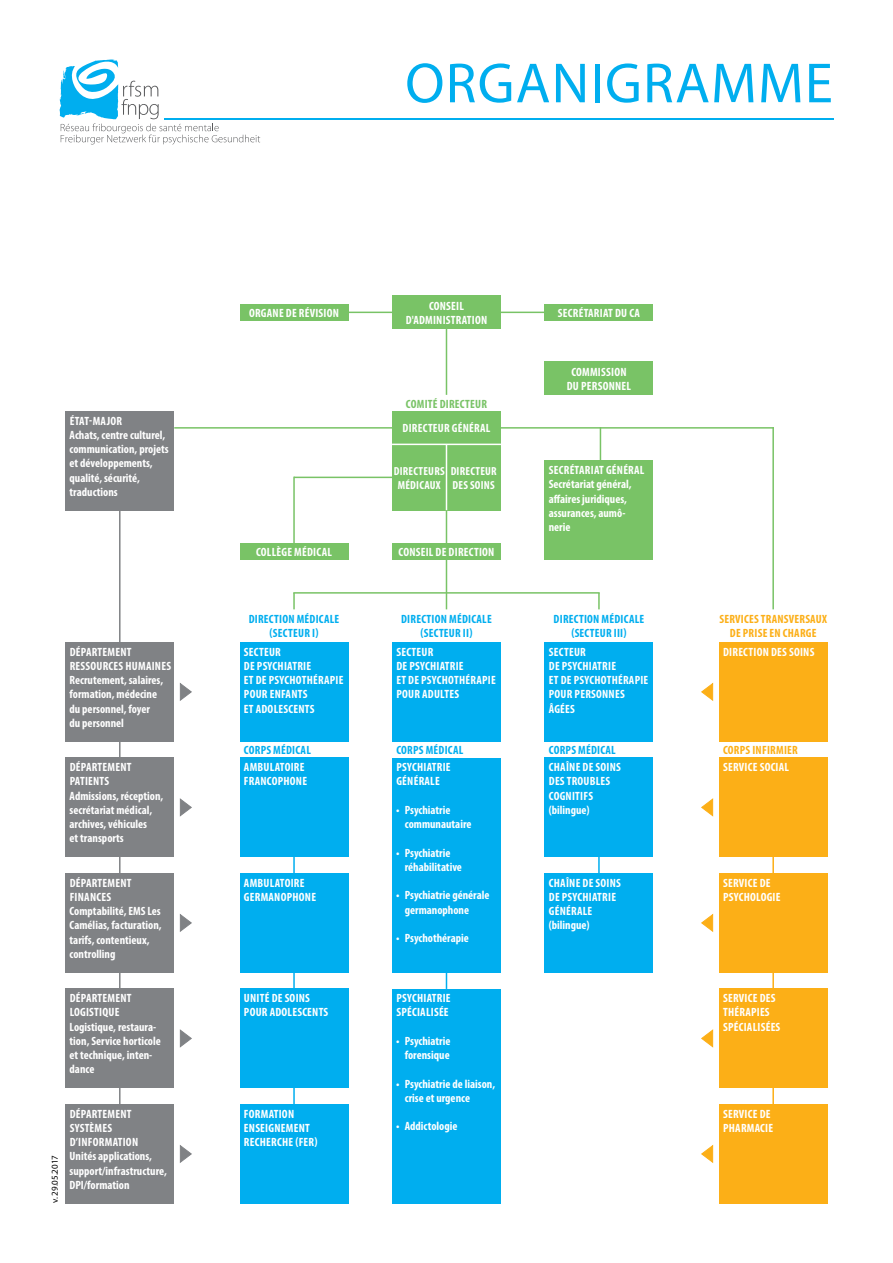
<style>
.page{position:relative;width:893px;height:1263px;background:#fff}
.page>*{position:absolute;margin:0;border:0;box-sizing:border-box;transform-origin:0 0}
.t1{font:57px "Myriad Pro";letter-spacing:.02em;color:#00aeef}
.t2{font:700 condensed 12px/14.2px "Myriad Pro";letter-spacing:.02em;color:#fff}
.t3{font:700 condensed 12px/14.2px "Myriad Pro";letter-spacing:.02em;color:#00aeef;text-align:center}
.t4{font:700 condensed 12px/14.2px "Myriad Pro";color:#fff}
.t5{font:700 condensed 12px/14.2px "Myriad Pro";letter-spacing:.02em;color:#fcaf17;text-align:center}
.t6{font:700 condensed 12px "Myriad Pro";letter-spacing:.02em;color:#79c366}
.t7{font:700 condensed 11.7px/14.2px "Myriad Pro";letter-spacing:.02em;color:#fff;text-align:center}
.t8{font:9px "Myriad Pro";color:#000}
</style>
<div class="page">
<hr style="left:164px;top:118px;width:669px;height:1px;background:#00aeef">
<svg style="left:60px;top:60px;width:200px;height:85px"></svg>
<hr style="left:293px;top:857px;width:2px;height:247px;background:#00aeef">
<hr style="left:174px;top:427px;width:600px;height:2px;background:#79c366">
<hr style="left:772px;top:857px;width:2px;height:247px;background:#fcaf17">
<hr style="left:119px;top:510px;width:2px;height:594px;background:#808285">
<hr style="left:446px;top:329px;width:1px;height:66px;background:#79c366">
<hr style="left:348px;top:312px;width:196px;height:1px;background:#79c366">
<div style="left:392px;top:411px;width:109px;height:99px;background:#79c366"></div>
<div style="left:65px;top:873px;width:109px;height:99px;background:#808285"></div>
<div style="left:719px;top:873px;width:109px;height:99px;background:#fcaf17"></div>
<div style="left:65px;top:642px;width:109px;height:99px;background:#808285"></div>
<div style="left:719px;top:642px;width:109px;height:99px;background:#fcaf17"></div>
<div style="left:65px;top:989px;width:109px;height:99px;background:#808285"></div>
<div style="left:719px;top:989px;width:109px;height:99px;background:#fcaf17"></div>
<div style="left:65px;top:758px;width:109px;height:99px;background:#808285"></div>
<div style="left:719px;top:758px;width:109px;height:99px;background:#fcaf17"></div>
<div style="left:65px;top:1104px;width:109px;height:99px;background:#808285"></div>
<div style="left:719px;top:1104px;width:109px;height:99px;background:#fcaf17"></div>
<div style="left:240px;top:642px;width:108px;height:99px;background:#00aeef"></div>
<div style="left:392px;top:642px;width:109px;height:99px;background:#00aeef"></div>
<div style="left:544px;top:642px;width:109px;height:99px;background:#00aeef"></div>
<div style="left:544px;top:461px;width:109px;height:99px;background:#79c366"></div>
<div style="left:65px;top:411px;width:109px;height:99px;background:#808285"></div>
<div style="left:392px;top:296px;width:109px;height:33px;background:#79c366"></div>
<div style="left:240px;top:304px;width:108px;height:16px;background:#79c366"></div>
<div style="left:544px;top:304px;width:109px;height:17px;background:#79c366"></div>
<div style="left:544px;top:362px;width:109px;height:33px;background:#79c366"></div>
<div style="left:392px;top:543px;width:109px;height:17px;background:#79c366"></div>
<div style="left:240px;top:543px;width:108px;height:17px;background:#79c366"></div>
<div style="left:392px;top:758px;width:109px;height:214px;background:#00aeef"></div>
<div style="left:392px;top:989px;width:109px;height:214px;background:#00aeef"></div>
<div style="left:544px;top:873px;width:109px;height:99px;background:#00aeef"></div>
<div style="left:240px;top:758px;width:108px;height:99px;background:#00aeef"></div>
<div style="left:240px;top:1104px;width:108px;height:99px;background:#00aeef"></div>
<div style="left:240px;top:989px;width:108px;height:99px;background:#00aeef"></div>
<div style="left:240px;top:873px;width:108px;height:99px;background:#00aeef"></div>
<div style="left:544px;top:758px;width:109px;height:99px;background:#00aeef"></div>
<hr style="left:446px;top:444px;width:1px;height:66px;background:#fff">
<hr style="left:392px;top:444px;width:109px;height:1px;background:#fff">
<hr style="left:446px;top:510px;width:1px;height:33px;background:#79c366">
<hr style="left:772px;top:427px;width:2px;height:182px;background:#79c366">
<hr style="left:446px;top:560px;width:1px;height:49px;background:#79c366">
<svg style="left:293px;top:594px;width:2px;height:15px"></svg>
<hr style="left:293px;top:477px;width:2px;height:66px;background:#79c366">
<svg style="left:598px;top:594px;width:2px;height:15px"></svg>
<hr style="left:600px;top:427px;width:1px;height:34px;background:#79c366">
<hr style="left:293px;top:592px;width:307px;height:2px;background:#79c366">
<hr style="left:294px;top:477px;width:98px;height:1px;background:#79c366">
<svg style="left:598px;top:857px;width:2px;height:16px"></svg>
<svg style="left:446px;top:972px;width:1px;height:17px"></svg>
<svg style="left:179px;top:683px;width:13px;height:18px"></svg>
<svg style="left:701px;top:1145px;width:13px;height:18px"></svg>
<svg style="left:179px;top:798px;width:13px;height:19px"></svg>
<svg style="left:701px;top:1029px;width:13px;height:19px"></svg>
<svg style="left:179px;top:914px;width:13px;height:18px"></svg>
<svg style="left:701px;top:914px;width:13px;height:18px"></svg>
<svg style="left:179px;top:1029px;width:13px;height:19px"></svg>
<svg style="left:701px;top:798px;width:13px;height:19px"></svg>
<svg style="left:179px;top:1145px;width:13px;height:18px"></svg>
<svg style="left:701px;top:683px;width:13px;height:18px"></svg>
<h1 class="t1" style="left:405px;top:48px;width:429px">ORGANIGRAMME</h1>
<p class="t4" style="left:70px;top:413px;width:101px">ÉTAT-MAJOR<br>ACHATS, CENTRE CULTUREL,<br>COMMUNICATION, PROJETS<br>ET DÉVELOPPEMENTS,<br>QUALITÉ, SÉCURITÉ,<br>TRADUCTIONS</p>
<p class="t2" style="left:406px;top:298px;width:83px;text-align:center">CONSEIL<br>D'ADMINISTRATION</p>
<p class="t2" style="left:249px;top:305px;width:91px">ORGANE DE RÉVISION</p>
<p class="t2" style="left:558px;top:305px;width:78px">SECRÉTARIAT DU CA</p>
<p class="t6" style="left:406px;top:396px;width:83px">COMITÉ DIRECTEUR</p>
<p class="t2" style="left:403px;top:421px;width:88px">DIRECTEUR GÉNÉRAL</p>
<p class="t7" style="left:394px;top:463px;width:52px">DIRECTEURS<br>MÉDICAUX</p>
<p class="t7" style="left:451px;top:464px;width:48px;text-align:left">DIRECTEUR<br>DES SOINS</p>
<p class="t2" style="left:256px;top:545px;width:76px">COLLÈGE MÉDICAL</p>
<p class="t2" style="left:398px;top:545px;width:97px">CONSEIL DE DIRECTION</p>
<p class="t2" style="left:567px;top:364px;width:64px;text-align:center">COMMISSION<br>DU PERSONNEL</p>
<p class="t2" style="left:549px;top:463px;width:95px">SECRÉTARIAT GÉNÉRAL<br>SECRÉTARIAT GÉNÉRAL,<br>AFFAIRES JURIDIQUES,<br>ASSURANCES, AUMÔ-<br>NERIE</p>
<p class="t3" style="left:249px;top:612px;width:92px">DIRECTION MÉDICALE (SECTEUR I)</p>
<p class="t3" style="left:401px;top:612px;width:92px">DIRECTION MÉDICALE (SECTEUR II)</p>
<p class="t3" style="left:554px;top:612px;width:92px">DIRECTION MÉDICALE (SECTEUR III)</p>
<p class="t2" style="left:244px;top:644px;width:101px">SECTEUR<br>DE PSYCHIATRIE<br>ET DE PSYCHOTHÉRAPIE<br>POUR ENFANTS<br>ET ADOLESCENTS</p>
<p class="t2" style="left:396px;top:644px;width:101px">SECTEUR<br>DE PSYCHIATRIE<br>ET DE PSYCHOTHÉRAPIE<br>POUR ADULTES</p>
<p class="t2" style="left:549px;top:644px;width:101px">SECTEUR<br>DE PSYCHIATRIE<br>ET DE PSYCHOTHÉRAPIE<br>POUR PERSONNES<br>ÂGÉES</p>
<p class="t5" style="left:719px;top:612px;width:109px">SERVICES TRANSVERSAUX<br>DE PRISE EN CHARGE</p>
<p class="t2" style="left:70px;top:644px;width:103px">DÉPARTEMENT<br>RESSOURCES HUMAINES<br>RECRUTEMENT, SALAIRES,<br>FORMATION, MÉDECINE<br>DU PERSONNEL, FOYER<br>DU PERSONNEL</p>
<p class="t2" style="left:723px;top:644px;width:93px">DIRECTION DES SOINS</p>
<p class="t3" style="left:244px;top:743px;width:67px">CORPS MÉDICAL</p>
<p class="t3" style="left:396px;top:743px;width:67px">CORPS MÉDICAL</p>
<p class="t3" style="left:549px;top:743px;width:67px">CORPS MÉDICAL</p>
<p class="t5" style="left:723px;top:743px;width:76px">CORPS INFIRMIER</p>
<p class="t2" style="left:396px;top:760px;width:56px">PSYCHIATRIE<br>GÉNÉRALE</p>
<p class="t2" style="left:405px;top:802px;width:68px;text-indent:-9px">• PSYCHIATRIE<br>COMMUNAUTAIRE</p>
<p class="t2" style="left:405px;top:845px;width:59px;text-indent:-9px">• PSYCHIATRIE<br>RÉHABILITATIVE</p>
<p class="t2" style="left:405px;top:888px;width:86px;text-indent:-9px">• PSYCHIATRIE GÉNÉRALE<br>GERMANOPHONE</p>
<p class="t2" style="left:396px;top:931px;width:74px">• PSYCHOTHÉRAPIE</p>
<p class="t2" style="left:70px;top:760px;width:95px">DÉPARTEMENT<br>PATIENTS<br>ADMISSIONS, RÉCEPTION,<br>SECRÉTARIAT MÉDICAL,<br>ARCHIVES, VÉHICULES<br>ET TRANSPORTS</p>
<p class="t2" style="left:723px;top:760px;width:66px">SERVICE SOCIAL</p>
<p class="t2" style="left:549px;top:760px;width:74px">CHAÎNE DE SOINS<br>DES TROUBLES<br>COGNITIFS (BILINGUE)</p>
<p class="t2" style="left:244px;top:760px;width:65px">AMBULATOIRE<br>FRANCOPHONE</p>
<p class="t2" style="left:70px;top:875px;width:94px">DÉPARTEMENT<br>FINANCES<br>COMPTABILITÉ, EMS LES<br>CAMÉLIAS, FACTURATION,<br>TARIFS, CONTENTIEUX,<br>CONTROLLING</p>
<p class="t2" style="left:723px;top:875px;width:59px">SERVICE DE<br>PSYCHOLOGIE</p>
<p class="t2" style="left:549px;top:875px;width:74px">CHAÎNE DE SOINS<br>DE PSYCHIATRIE<br>GÉNÉRALE (BILINGUE)</p>
<p class="t2" style="left:244px;top:875px;width:74px">AMBULATOIRE<br>GERMANOPHONE</p>
<p class="t8" style="left:49px;top:1203px;width:50px;rotate:-90deg">V. 29.05.2017</p>
<p class="t2" style="left:244px;top:991px;width:86px">UNITÉ DE SOINS<br>POUR ADOLESCENTS</p>
<p class="t2" style="left:70px;top:991px;width:93px">DÉPARTEMENT<br>LOGISTIQUE<br>LOGISTIQUE, RESTAURA-<br>TION, SERVICE HORTICOLE<br>ET TECHNIQUE, INTEN-<br>DANCE</p>
<p class="t2" style="left:723px;top:991px;width:59px">SERVICE DES<br>THÉRAPIES<br>SPÉCIALISÉES</p>
<p class="t2" style="left:396px;top:991px;width:56px">PSYCHIATRIE<br>SPÉCIALISÉE</p>
<p class="t2" style="left:396px;top:1033px;width:56px;text-align:right">• PSYCHIATRIE<br>FORENSIQUE</p>
<p class="t2" style="left:405px;top:1076px;width:92px;text-indent:-9px">• PSYCHIATRIE DE LIAISON,<br>CRISE ET URGENCE</p>
<p class="t2" style="left:396px;top:1119px;width:63px">• ADDICTOLOGIE</p>
<p class="t2" style="left:70px;top:1106px;width:99px">DÉPARTEMENT<br>SYSTÈMES<br>D’INFORMATION<br>UNITÉS APPLICATIONS,<br>SUPPORT/INFRASTRUCTURE,<br>DPI/FORMATION</p>
<p class="t2" style="left:723px;top:1106px;width:52px">SERVICE DE<br>PHARMACIE</p>
<p class="t2" style="left:244px;top:1106px;width:75px">FORMATION<br>ENSEIGNEMENT<br>RECHERCHE (FER)</p>
</div>
